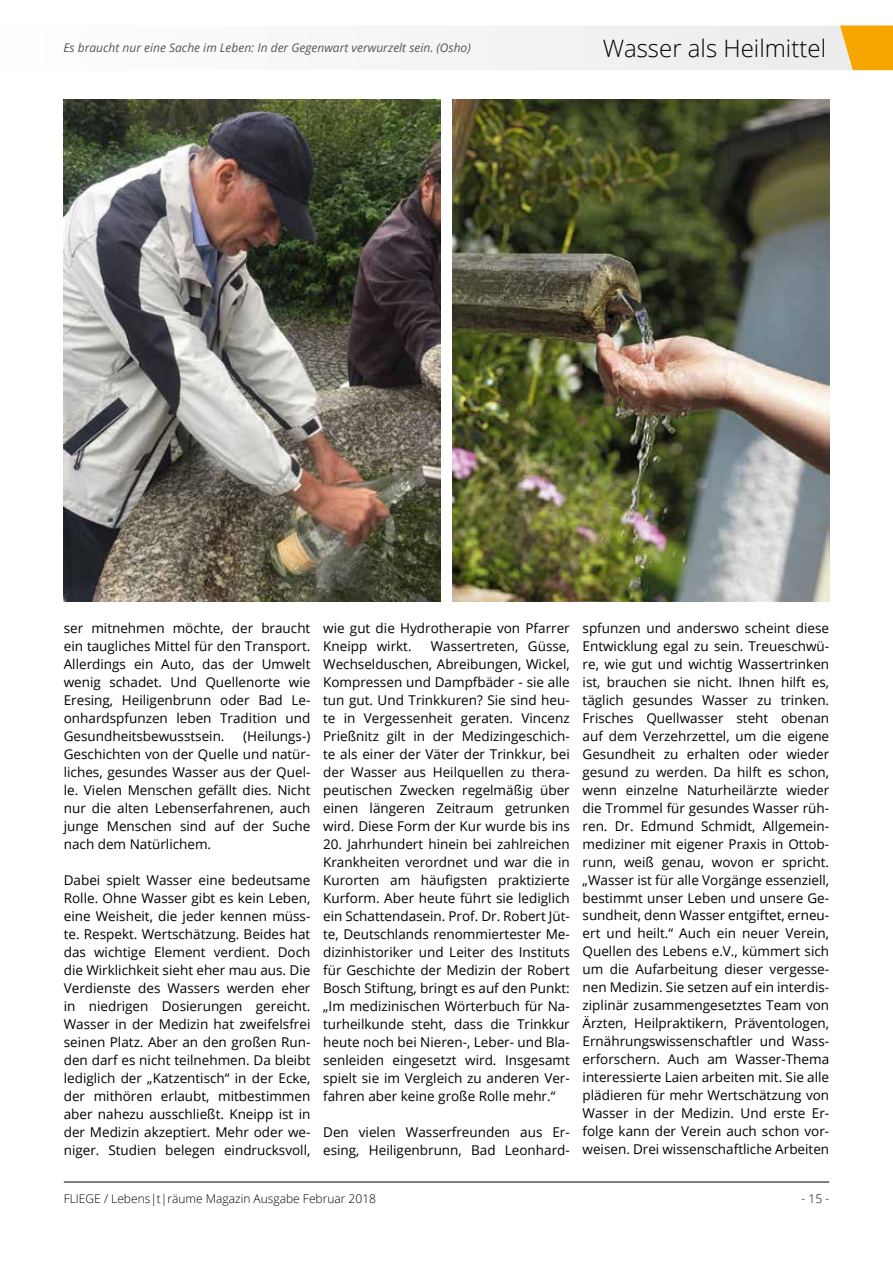
<style>
.page{position:relative;width:893px;height:1263px;background:#fff}
.page>*{position:absolute;margin:0;border:0;box-sizing:border-box;transform-origin:0 0}
.t1{font:300 24px "Open Sans";color:#000}
.t2{font:13.5px/18px "Open Sans";color:#000;text-align:justify}
.t3{font:italic 12px "Open Sans";color:#565655}
.t4{font:300 12px "Open Sans";color:#000}
</style>
<div class="page">
<hr style="left:64px;top:1182px;width:765px;height:1px;background:#000">
<svg style="left:449px;top:26px;width:444px;height:44px"></svg>
<img style="left:64px;top:100px;width:376px;height:502px">
<img style="left:453px;top:100px;width:376px;height:502px">
<p class="t3" style="left:63px;top:40px;width:409px">Es braucht nur eine Sache im Leben: In der Gegenwart verwurzelt sein. (Osho)</p>
<h1 class="t1" style="left:603px;top:32px;width:225px">Wasser als Heilmittel</h1>
<p class="t2" style="left:64px;top:618px;width:248px">ser mitnehmen möchte, der braucht ein taugliches Mittel für den Transport.<br>Allerdings ein Auto, das der Umwelt wenig schadet. Und Quellenorte wie Eresing, Heiligenbrunn oder Bad Le&shy;onhardspfunzen leben Tradition und Gesundheitsbewusstsein.</p>
<p class="t2" style="left:64px;top:726px;width:248px;text-indent:180px">(Heilungs-)<br>Geschichten von der Quelle und natür&shy;liches, gesundes Wasser aus der Quel&shy;le. Vielen Menschen gefällt dies. Nicht nur die alten Lebenserfahrenen, auch junge Menschen sind auf der Suche nach dem Natürlichem.</p>
<p class="t2" style="left:64px;top:870px;width:248px">Dabei spielt Wasser eine bedeutsame Rolle. Ohne Wasser gibt es kein Leben, eine Weisheit, die jeder kennen müss&shy;te. Respekt. Wertschätzung. Beides hat das wichtige Element verdient. Doch die Wirklichkeit sieht eher mau aus. Die Verdienste des Wassers werden eher in niedrigen Dosierungen gereicht.<br>Wasser in der Medizin hat zweifelsfrei seinen Platz. Aber an den großen Run&shy;den darf es nicht teilnehmen. Da bleibt lediglich der „Katzentisch“ in der Ecke, der mithören erlaubt, mitbestimmen aber nahezu ausschließt. Kneipp ist in der Medizin akzeptiert. Mehr oder we&shy;niger. Studien belegen eindrucksvoll,</p>
<p class="t2" style="left:323px;top:618px;width:248px">wie gut die Hydrotherapie von Pfarrer<br>Kneipp wirkt.</p>
<p class="t2" style="left:323px;top:636px;width:248px;text-indent:107px">Wassertreten, Güsse, Wechselduschen, Abreibungen, Wickel, Kompressen und Dampfbäder - sie alle tun gut. Und Trinkkuren? Sie sind heu&shy;te in Vergessenheit geraten. Vincenz Prießnitz gilt in der Medizingeschich&shy;te als einer der Väter der Trinkkur, bei der Wasser aus Heilquellen zu thera&shy;peutischen Zwecken regelmäßig über einen längeren Zeitraum getrunken wird. Diese Form der Kur wurde bis ins</p>
<p class="t2" style="left:323px;top:834px;width:248px">20. Jahrhundert hinein bei zahlreichen Krankheiten verordnet und war die in Kurorten am häufigsten praktizierte Kurform. Aber heute führt sie lediglich ein Schattendasein. Prof. Dr. Robert Jüt&shy;te, Deutschlands renommiertester Me&shy;dizinhistoriker und Leiter des Instituts für Geschichte der Medizin der Robert Bosch Stiftung, bringt es auf den Punkt: „Im medizinischen Wörterbuch für Na&shy;turheilkunde steht, dass die Trinkkur heute noch bei Nieren-, Leber- und Bla&shy;senleiden eingesetzt wird. Insgesamt spielt sie im Vergleich zu anderen Ver&shy;fahren aber keine große Rolle mehr.“</p>
<p class="t2" style="left:323px;top:1122px;width:248px">Den vielen Wasserfreunden aus Er&shy;esing, Heiligenbrunn, Bad Leonhard-</p>
<p class="t2" style="left:583px;top:618px;width:248px">spfunzen und anderswo scheint diese Entwicklung egal zu sein. Treueschwü&shy;re, wie gut und wichtig Wassertrinken ist, brauchen sie nicht. Ihnen hilft es, täglich gesundes Wasser zu trinken.<br>Frisches Quellwasser steht obenan auf dem Verzehrzettel, um die eigene Gesundheit zu erhalten oder wieder gesund zu werden. Da hilft es schon, wenn einzelne Naturheilärzte wieder die Trommel für gesundes Wasser rüh&shy;ren. Dr. Edmund Schmidt, Allgemein&shy;mediziner mit eigener Praxis in Ottob&shy;runn, weiß genau, wovon er spricht. „Wasser ist für alle Vorgänge essenziell, bestimmt unser Leben und unsere Ge&shy;sundheit, denn Wasser entgiftet, erneu&shy;ert und heilt.“ Auch ein neuer Verein, Quellen des Lebens e.V., kümmert sich um die Aufarbeitung dieser vergesse&shy;nen Medizin. Sie setzen auf ein interdis&shy;ziplinär zusammengesetztes Team von Ärzten, Heilpraktikern, Präventologen, Ernährungswissenschaftler und Wass&shy;erforschern. Auch am Wasser-Thema interessierte Laien arbeiten mit. Sie alle plädieren für mehr Wertschätzung von Wasser in der Medizin. Und erste Er&shy;folge kann der Verein auch schon vor&shy;weisen. Drei wissenschaftliche Arbeiten</p>
<p class="t4" style="left:64px;top:1190px;width:314px">FLIEGE / Lebens|t|räume Magazin Ausgabe Februar 2018</p>
<p class="t4" style="left:801px;top:1190px;width:29px">- 15 -</p>
</div>
